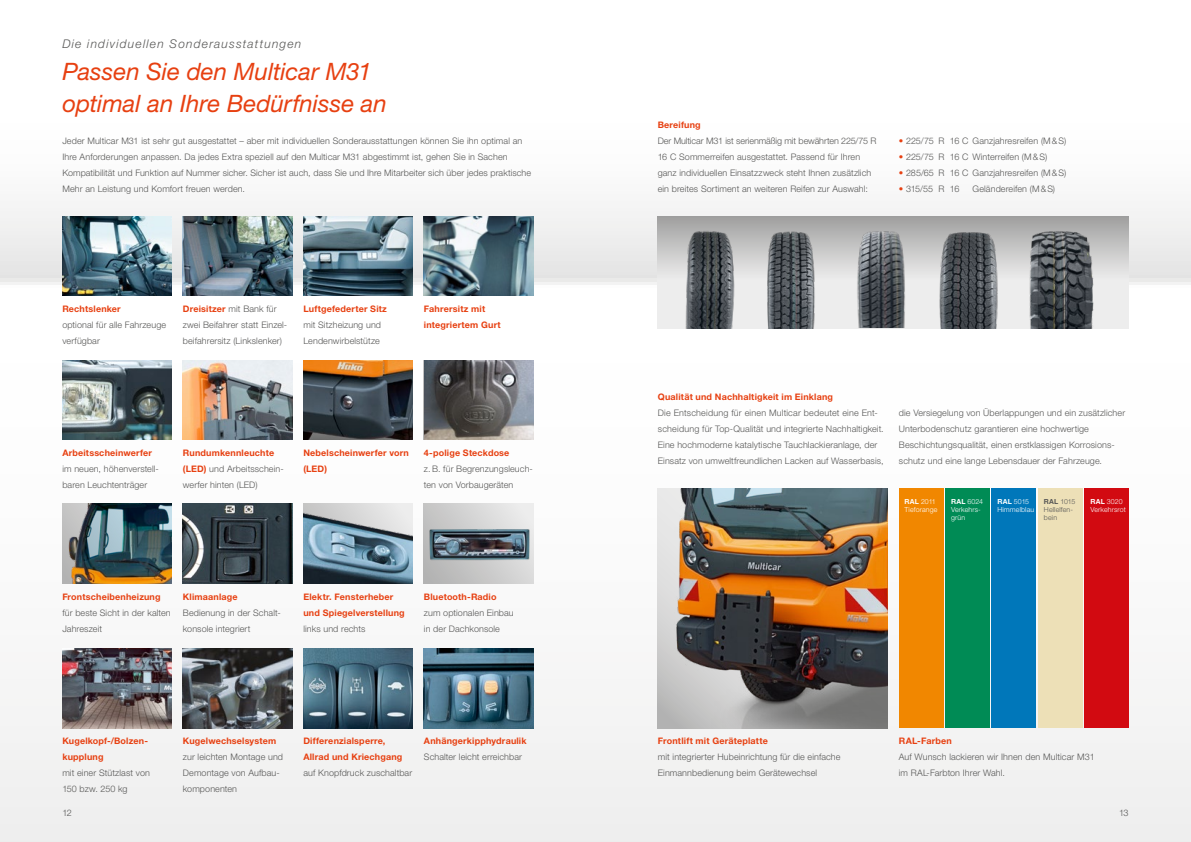
<style>
.page{position:relative;width:1191px;height:842px;background:#fff}
.page>*{position:absolute;margin:0;border:0;box-sizing:border-box;transform-origin:0 0}
.t1{font:italic 24px/32px "Helvetica Neue LT Std";color:#e74011}
.t2{font:italic 300 12px "Helvetica Neue LT Std";letter-spacing:.1em;color:#575756}
.t3{font:300 9px/16px "Helvetica Neue LT Std";letter-spacing:.01em;color:#575756}
.t4{font:700 9px/16px "Helvetica Neue LT Std";letter-spacing:.02em;color:#e74011}
.t5{font:300 7px/8px "Helvetica Neue LT Std";letter-spacing:.02em;color:#fff}
.t6{font:300 7px/8px "Helvetica Neue LT Std";letter-spacing:.02em;color:#575756}
.s1{font-weight:700;color:#e74011}
.s2{color:#e74011}
.s3{font-weight:700}
</style>
<div class="page">
<div style="left:0;top:0;width:1191px;height:842px;background:linear-gradient(to right,#f8f9f9,#faf9f9)"></div>
<svg style="left:658px;top:216px;width:470px;height:112px;background:#d6d6d6"></svg>
<img style="left:62px;top:648px;width:109px;height:80px">
<img style="left:183px;top:360px;width:109px;height:80px">
<img style="left:62px;top:216px;width:109px;height:80px">
<img style="left:62px;top:360px;width:109px;height:80px">
<img style="left:303px;top:504px;width:109px;height:79px">
<img style="left:424px;top:504px;width:109px;height:79px">
<img style="left:303px;top:216px;width:109px;height:80px">
<img style="left:424px;top:216px;width:109px;height:80px">
<img style="left:303px;top:648px;width:109px;height:80px">
<img style="left:62px;top:504px;width:109px;height:80px">
<img style="left:183px;top:648px;width:109px;height:80px">
<img style="left:424px;top:360px;width:109px;height:80px">
<img style="left:183px;top:504px;width:109px;height:80px">
<img style="left:303px;top:360px;width:109px;height:80px">
<img style="left:658px;top:488px;width:229px;height:240px">
<img style="left:665px;top:216px;width:74px;height:112px">
<img style="left:1022px;top:216px;width:85px;height:112px">
<img style="left:928px;top:216px;width:82px;height:112px">
<img style="left:753px;top:216px;width:71px;height:112px">
<img style="left:845px;top:217px;width:71px;height:111px">
<img style="left:424px;top:648px;width:109px;height:80px">
<img style="left:183px;top:216px;width:109px;height:80px">
<div style="left:945px;top:488px;width:44px;height:240px;background:#008b55"></div>
<div style="left:991px;top:488px;width:45px;height:240px;background:#0077ba"></div>
<div style="left:1038px;top:488px;width:44px;height:240px;background:#ede0b7"></div>
<div style="left:1084px;top:488px;width:44px;height:240px;background:#d20a11"></div>
<div style="left:899px;top:488px;width:44px;height:240px;background:#f18700"></div>
<h2 class="t2" style="left:62px;top:37px;width:240px">Die individuellen Sonderausstattungen</h2>
<h1 class="t1" style="left:62px;top:55px;width:326px">Passen Sie den Multicar M31 optimal an Ihre Bedürfnisse an</h1>
<p class="t3" style="left:62px;top:133px;width:470px">Jeder Multicar M31 ist sehr gut ausgestattet – aber mit individuellen Sonderausstattungen können Sie ihn optimal an Ihre Anforderungen anpassen. Da jedes Extra speziell auf den Multicar M31 abgestimmt ist, gehen Sie in Sachen Kompatibilität und Funktion auf Nummer sicher. Sicher ist auch, dass Sie und Ihre Mitarbeiter sich über jedes praktische Mehr an Leistung und Komfort freuen werden.</p>
<p class="t4" style="left:62px;top:301px;width:60px">Rechtslenker</p>
<p class="t3" style="left:62px;top:317px;width:105px">optional für alle Fahrzeuge verfügbar</p>
<p class="t3" style="left:183px;top:301px;width:106px"><span class="s1">Dreisitzer</span> mit Bank für zwei Beifahrer statt Einzel&shy;beifahrersitz (Linkslenker)</p>
<p class="t4" style="left:303px;top:301px;width:85px">Luftgefederter Sitz</p>
<p class="t3" style="left:303px;top:317px;width:79px">mit Sitzheizung und<br>Lendenwirbelstütze</p>
<p class="t4" style="left:424px;top:301px;width:78px">Fahrersitz mit integriertem Gurt</p>
<p class="t4" style="left:62px;top:445px;width:91px">Arbeitsscheinwerfer</p>
<p class="t3" style="left:62px;top:461px;width:98px">im neuen, höhenverstell&shy;baren Leuchtenträger</p>
<p class="t3" style="left:183px;top:445px;width:102px"><span class="s1">Rundumkennleuchte (LED)</span> und Arbeitsschein&shy;werfer hinten (LED)</p>
<p class="t4" style="left:303px;top:445px;width:107px">Nebelscheinwerfer vorn (LED)</p>
<p class="t4" style="left:424px;top:445px;width:87px">4-polige Steckdose</p>
<p class="t3" style="left:424px;top:461px;width:110px">z. B. für Begrenzungsleuch&shy;ten von Vorbaugeräten</p>
<p class="t4" style="left:62px;top:589px;width:100px">Frontscheibenheizung</p>
<p class="t3" style="left:62px;top:605px;width:110px">für beste Sicht in der kalten<br>Jahreszeit</p>
<p class="t4" style="left:183px;top:589px;width:56px">Klimaanlage</p>
<p class="t3" style="left:183px;top:605px;width:99px">Bedienung in der Schalt&shy;konsole integriert</p>
<p class="t4" style="left:303px;top:589px;width:103px">Elektr. Fensterheber und Spiegelverstellung</p>
<p class="t3" style="left:303px;top:621px;width:64px">links und rechts</p>
<p class="t4" style="left:424px;top:589px;width:74px">Bluetooth-Radio</p>
<p class="t3" style="left:424px;top:605px;width:91px">zum optionalen Einbau in der Dachkonsole</p>
<p class="t4" style="left:62px;top:733px;width:87px">Kugelkopf-/Bolzen&shy;kupplung</p>
<p class="t3" style="left:62px;top:765px;width:89px">mit einer Stützlast von<br>150 bzw. 250 kg</p>
<p class="t4" style="left:183px;top:733px;width:95px">Kugelwechselsystem</p>
<p class="t3" style="left:183px;top:749px;width:102px">zur leichten Montage und<br>Demontage von Aufbau&shy;komponenten</p>
<p class="t4" style="left:303px;top:733px;width:100px">Differenzialsperre,<br>Allrad und Kriechgang</p>
<p class="t3" style="left:303px;top:765px;width:110px">auf Knopfdruck zuschaltbar</p>
<p class="t4" style="left:424px;top:733px;width:104px">Anhängerkipphydraulik</p>
<p class="t3" style="left:424px;top:749px;width:100px">Schalter leicht erreichbar</p>
<p class="t4" style="left:658px;top:117px;width:45px">Bereifung</p>
<p class="t3" style="left:658px;top:133px;width:220px">Der Multicar M31 ist serienmäßig mit bewährten 225/75 R 16 C Sommerreifen ausgestattet. Passend für Ihren ganz individuellen Einsatzzweck steht Ihnen zusätzlich ein breites Sortiment an weiteren Reifen zur Auswahl:</p>
<p class="t3" style="left:899px;top:133px;width:169px"><span class="s2">•</span> 225/75 R 16 C Ganzjahresreifen (M&amp;S)</p>
<p class="t3" style="left:899px;top:149px;width:150px"><span class="s2">•</span> 225/75 R 16 C Winterreifen (M&amp;S)</p>
<p class="t3" style="left:899px;top:165px;width:169px"><span class="s2">•</span> 285/65 R 16 C Ganzjahresreifen (M&amp;S)</p>
<p class="t3" style="left:899px;top:181px;width:62px"><span class="s2">•</span> 315/55 R 16</p>
<p class="t3" style="left:972px;top:181px;width:84px">Geländereifen (M&amp;S)</p>
<p class="t4" style="left:658px;top:389px;width:177px">Qualität und Nachhaltigkeit im Einklang</p>
<p class="t3" style="left:658px;top:405px;width:227px">Die Entscheidung für einen Multicar bedeutet eine Ent&shy;scheidung für Top-Qualität und integrierte Nachhaltigkeit.<br>Eine hochmoderne katalytische Tauchlackieranlage, der Einsatz von umweltfreundlichen Lacken auf Wasserbasis,</p>
<p class="t3" style="left:899px;top:405px;width:228px">die Versiegelung von Überlappungen und ein zusätzlicher Unterbodenschutz garantieren eine hochwertige Beschichtungsqualität, einen erstklassigen Korrosions&shy;schutz und eine lange Lebensdauer der Fahrzeuge.</p>
<p class="t5" style="left:904px;top:497px;width:34px"><span class="s3">RAL</span> 2011<br>Tieforange</p>
<p class="t5" style="left:951px;top:497px;width:33px"><span class="s3">RAL</span> 6024<br>Verkehrs&shy;grün</p>
<p class="t5" style="left:997px;top:497px;width:38px"><span class="s3">RAL</span> 5015<br>Himmelblau</p>
<p class="t6" style="left:1044px;top:497px;width:33px"><span class="s3">RAL</span> 1015<br>Hellelfen&shy;bein</p>
<p class="t5" style="left:1090px;top:497px;width:37px"><span class="s3">RAL</span> 3020<br>Verkehrsrot</p>
<p class="t4" style="left:658px;top:733px;width:111px">Frontlift mit Geräteplatte</p>
<p class="t3" style="left:658px;top:749px;width:184px">mit integrierter Hubeinrichtung für die einfache<br>Einmannbedienung beim Gerätewechsel</p>
<p class="t4" style="left:899px;top:733px;width:54px">RAL-Farben</p>
<p class="t3" style="left:899px;top:749px;width:197px">Auf Wunsch lackieren wir Ihnen den Multicar M31 im RAL-Farbton Ihrer Wahl.</p>
<p class="t3" style="left:62px;top:805px;width:11px">12</p>
<p class="t3" style="left:1119px;top:805px;width:11px">13</p>
</div>
